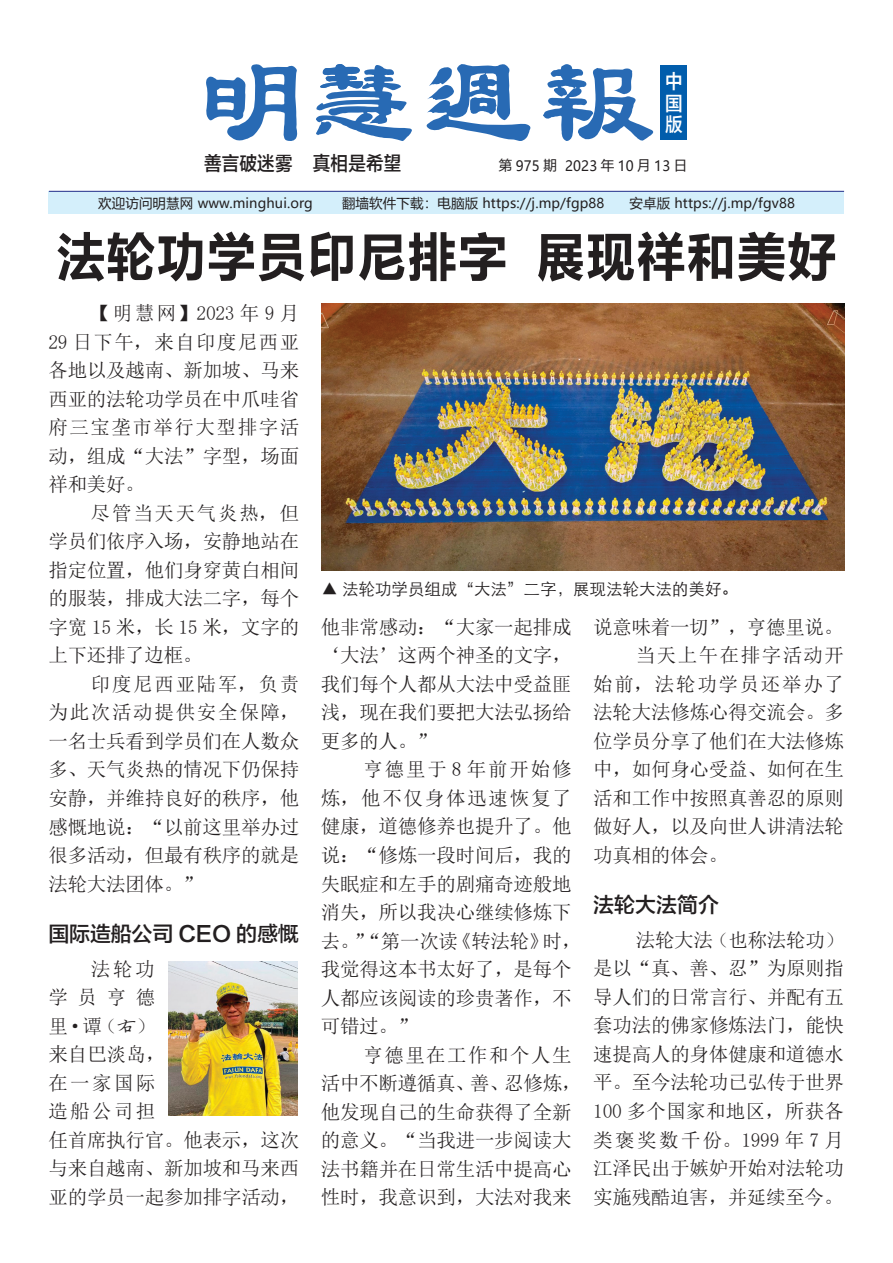
<style>
.page{position:relative;width:893px;height:1263px;background:#fff}
.page>*{position:absolute;margin:0;border:0;box-sizing:border-box;transform-origin:0 0}
.t1{font:54px "FZLTCHK GBK1 0";color:#231f20;scale:.93 1}
.t2{font:21px "FZLTZHK GBK1 0";letter-spacing:-.01em;color:#231f20}
.t3{font:19.5px/28.5px "N Sim Sun";letter-spacing:-.01em;color:#231f20;text-align:justify}
.t4{font:19.5px "N Sim Sun";letter-spacing:.09em;color:#231f20}
.t5{font:19.5px "N Sim Sun";letter-spacing:.075em;color:#231f20}
.t6{font:19.5px "FZLTZHK GBK1 0";letter-spacing:.01em;color:#231f20;scale:.9 1}
.t7{font:19.5px/21.5px "FZLTZHK GBK1 0";color:#fff;text-align:justify;scale:.9 1}
.t8{font:16.5px "ST Xihei";color:#231f20}
.t9{font:14.1px "Microsoft Ya Hei";letter-spacing:.01em;color:#231f20;scale:.95 1}
.t10{font:13.5px "Microsoft Ya Hei";letter-spacing:.01em;color:#231f20}
.s1{font-size:13.5px}
.s2{font-family:"FZYBKSJW GB1 0"}
</style>
<div class="page">
<div style="left:49px;top:191px;width:795px;height:23px;background:#d4effb"></div>
<hr style="left:49px;top:191px;width:795px;height:1px;background:#2a318b">
<div style="left:660px;top:65px;width:27px;height:75px;background:#015dac"></div>
<svg style="left:206px;top:64px;width:92px;height:77px"></svg>
<svg style="left:316px;top:64px;width:96px;height:77px"></svg>
<svg style="left:426px;top:64px;width:105px;height:77px"></svg>
<svg style="left:543px;top:64px;width:111px;height:77px"></svg>
<img style="left:321px;top:303px;width:523px;height:267px">
<img style="left:168px;top:961px;width:130px;height:154px">
<p class="t7" style="left:665px;top:71px;width:21px">中国版</p>
<p class="t6" style="left:204px;top:152px;width:221px">善言破迷雾 真相是希望</p>
<p class="t9" style="left:499px;top:156px;width:200px"><span class="s1">第</span> 975 <span class="s1">期</span> 2023 <span class="s1">年</span> 10 <span class="s1">月</span> 13 <span class="s1">日</span></p>
<p class="t10" style="left:98px;top:194px;width:216px">欢迎访问明慧网 www.minghui.org</p>
<p class="t10" style="left:342px;top:194px;width:264px">翻墙软件下载：电脑版 https://j.mp/fgp88</p>
<p class="t10" style="left:629px;top:194px;width:167px">安卓版 https://j.mp/fgv88</p>
<h1 class="t1" style="left:56px;top:227px;width:841px">法轮功学员印尼排字 展现祥和美好</h1>
<p class="t3" style="left:48px;top:299px;width:252px;text-indent:43px">【明慧网】2023 年 9 月29 日下午，来自印度尼西亚各地以及越南、新加坡、马来西亚的法轮功学员在中爪哇省府三宝垄市举行大型排字活动，组成“大法”字型，场面祥和美好。</p>
<p class="t3" style="left:48px;top:499px;width:252px;text-indent:43px">尽管当天天气炎热，但学员们依序入场，安静地站在指定位置，他们身穿黄白相间的服装，排成大法二字，每个字宽 15 米，长 15 米，文字的上下还排了边框。</p>
<p class="t3" style="left:48px;top:670px;width:252px;text-indent:43px">印度尼西亚陆军，负责为此次活动提供安全保障，一名士兵看到学员们在人数众多、天气炎热的情况下仍保持安静，并维持良好的秩序，他感慨地说：“以前这里举办过很多活动，但最有秩序的就是法轮大法团体。”</p>
<p class="t2" style="left:48px;top:922px;width:252px">国际造船公司 CEO 的感慨</p>
<p class="t3" style="left:48px;top:955px;width:252px;text-align:left;text-indent:43px">法轮功<br>学员亨德<br>里·谭（<span class="s2">右</span>）<br>来自巴淡岛，<br>在一家国际<br>造船公司担<br>任首席执行官。他表示，这次与来自越南、新加坡和马来西亚的学员一起参加排字活动，</p>
<p class="t8" style="left:321px;top:576px;width:418px">▲ 法轮功学员组成“大法”二字，展现法轮大法的美好。</p>
<p class="t3" style="left:321px;top:613px;width:252px">他非常感动：“大家一起排成‘大法’这两个神圣的文字，我们每个人都从大法中受益匪浅，现在我们要把大法弘扬给更多的人。”</p>
<p class="t3" style="left:321px;top:755px;width:262px;text-align:left;text-indent:43px">亨德里于 8 年前开始修炼，他不仅身体迅速恢复了健康，道德修养也提升了。他说：“修炼一段时间后，我的失眠症和左手的剧痛奇迹般地消失，所以我决心继续修炼下去。”“第一次读《转法轮》时，我觉得这本书太好了，是每个人都应该阅读的珍贵著作，不可错过。”</p>
<p class="t3" style="left:321px;top:1040px;width:262px;text-align:left;text-indent:43px">亨德里在工作和个人生活中不断遵循真、善、忍修炼，他发现自己的生命获得了全新的意义。“当我进一步阅读大法书籍并在日常生活中提高心性时，我意识到，大法对我来</p>
<p class="t3" style="left:593px;top:612px;width:251px">说意味着一切”，亨德里说。</p>
<p class="t5" style="left:636px;top:645px;width:210px">当天上午在排字活动开</p>
<p class="t4" style="left:593px;top:674px;width:252px">始前，法轮功学员还举办了</p>
<p class="t3" style="left:593px;top:698px;width:252px">法轮大法修炼心得交流会。多</p>
<p class="t3" style="left:593px;top:726px;width:252px">位学员分享了他们在大法修炼</p>
<p class="t3" style="left:593px;top:755px;width:252px">中，如何身心受益、如何在生</p>
<p class="t3" style="left:593px;top:783px;width:252px">活和工作中按照真善忍的原则</p>
<p class="t3" style="left:593px;top:812px;width:252px">做好人，以及向世人讲清法轮</p>
<p class="t3" style="left:593px;top:840px;width:136px">功真相的体会。</p>
<p class="t2" style="left:593px;top:893px;width:127px">法轮大法简介</p>
<p class="t3" style="left:593px;top:926px;width:252px;text-indent:43px">法轮大法（也称法轮功）是以“真、善、忍”为原则指导人们的日常言行、并配有五套功法的佛家修炼法门，能快速提高人的身体健康和道德水平。至今法轮功已弘传于世界100 多个国家和地区，所获各类褒奖数千份。1999 年 7 月江泽民出于嫉妒开始对法轮功实施残酷迫害，并延续至今。</p>
</div>
